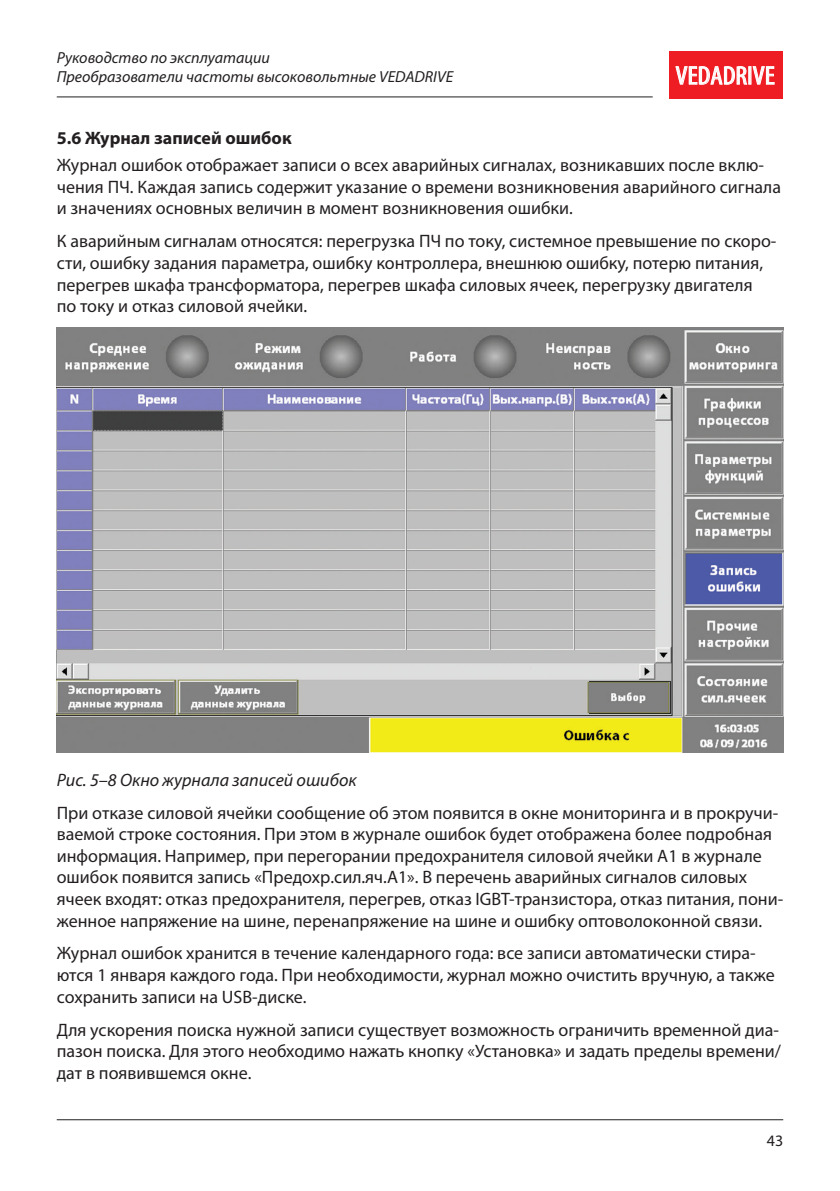
<style>
.page{position:relative;width:840px;height:1191px;background:#fff}
.page>*{position:absolute;margin:0;border:0;box-sizing:border-box;transform-origin:0 0}
.t1{font:condensed 26px "Myriad Pro";color:#fff;scale:1.09 1}
.основной{font:18px/21.6px "Myriad Pro";color:#231f20}
.курсив{font:italic 18px "Myriad Pro";color:#231f20}
.подзаголовки{font:700 18px "Myriad Pro";color:#231f20}
.t2{font:italic 16px/19.2px "Myriad Pro";color:#231f20}
.t3{font:16px "Myriad Pro";color:#231f20}
</style>
<div class="page">
<hr style="left:57px;top:1119px;width:725px;height:1px;background:#231f20">
<div style="left:669px;top:51px;width:113px;height:47px;background:#ee1d23"></div>
<svg style="left:675px;top:66px;width:99px;height:19px"></svg>
<hr style="left:57px;top:96px;width:595px;height:1px;background:#231f20">
<img style="left:57px;top:327px;width:725px;height:425px">
<p class="t2" style="left:57px;top:48px;width:397px">Руководство по эксплуатации<br>Преобразователи частоты высоковольтные VEDADRIVE</p>
<h1 class="t1" style="left:675px;top:60px;width:92px">VEDADRIVE</h1>
<p class="подзаголовки" style="left:57px;top:126px;width:236px">5.6 Журнал записей ошибок</p>
<p class="основной" style="left:57px;top:154px;width:725px">Журнал ошибок отображает записи о всех аварийных сигналах, возникавших после вклю&shy;чения ПЧ. Каждая запись содержит указание о времени возникновения аварийного сигнала и значениях основных величин в момент возникновения ошибки.</p>
<p class="основной" style="left:57px;top:230px;width:720px">К аварийным сигналам относятся: перегрузка ПЧ по току, системное превышение по скоро&shy;сти, ошибку задания параметра, ошибку контроллера, внешнюю ошибку, потерю питания, перегрев шкафа трансформатора, перегрев шкафа силовых ячеек, перегрузку двигателя по току и отказ силовой ячейки.</p>
<p class="курсив" style="left:57px;top:768px;width:301px">Рис. 5–8 Окно журнала записей ошибок</p>
<p class="основной" style="left:57px;top:801px;width:727px">При отказе силовой ячейки сообщение об этом появится в окне мониторинга и в прокручи&shy;ваемой строке состояния. При этом в журнале ошибок будет отображена более подробная информация. Например, при перегорании предохранителя силовой ячейки А1 в журнале ошибок появится запись «Предохр.сил.яч.А1». В перечень аварийных сигналов силовых ячеек входят: отказ предохранителя, перегрев, отказ IGBT-транзистора, отказ питания, пони&shy;женное напряжение на шине, перенапряжение на шине и ошибку оптоволоконной связи.</p>
<p class="основной" style="left:57px;top:942px;width:719px">Журнал ошибок хранится в течение календарного года: все записи автоматически стира&shy;ются 1 января каждого года. При необходимости, журнал можно очистить вручную, а также сохранить записи на USB-диске.</p>
<p class="основной" style="left:57px;top:1018px;width:725px">Для ускорения поиска нужной записи существует возможность ограничить временной диа&shy;пазон поиска. Для этого необходимо нажать кнопку «Установка» и задать пределы времени/ дат в появившемся окне.</p>
<p class="t3" style="left:766px;top:1130px;width:18px">43</p>
</div>
